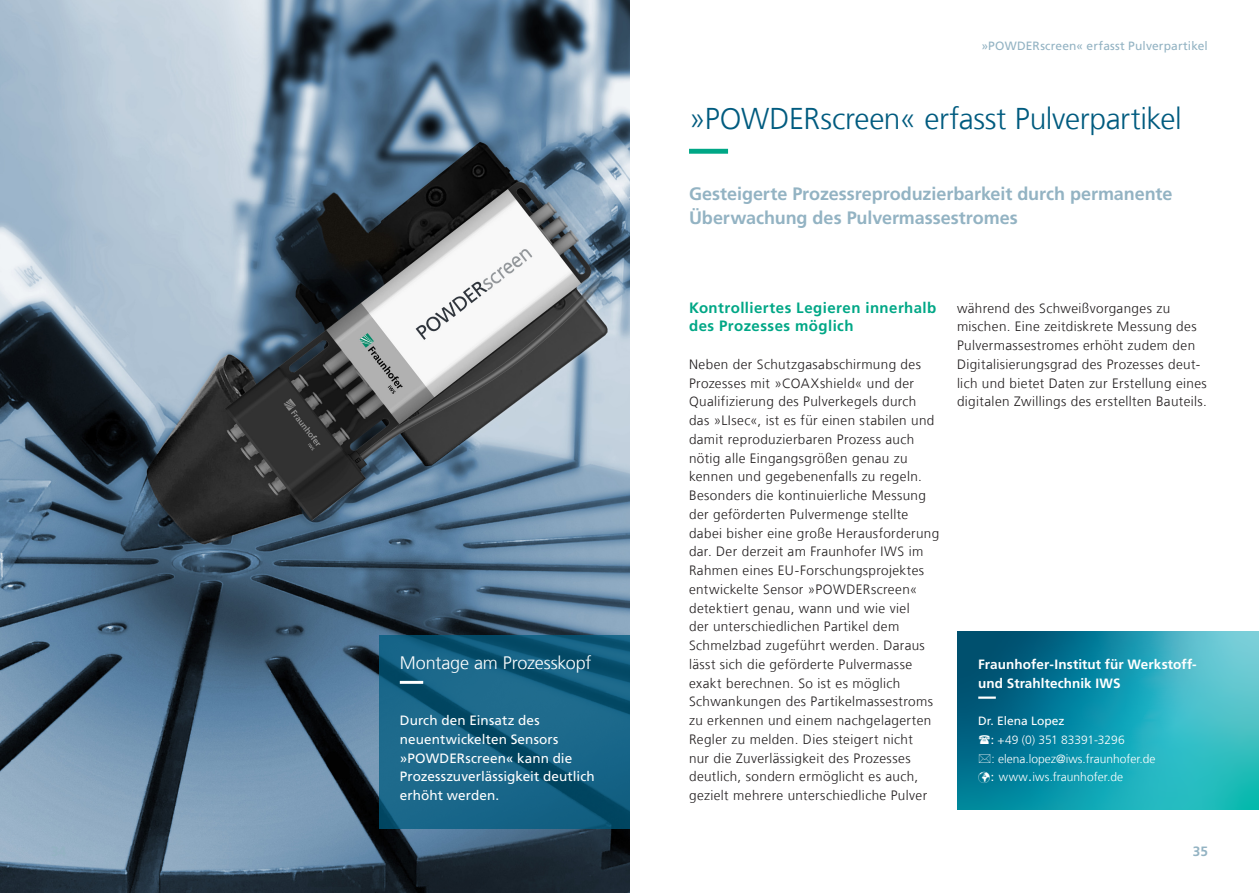
<style>
.page{position:relative;width:1259px;height:893px;background:#fff}
.page>*{position:absolute;margin:0;border:0;box-sizing:border-box;transform-origin:0 0}
.Ueberschrift_20_24_b{font:300 30px "Frutiger LT Com";letter-spacing:-.01em;color:#005b7f}
.Sub_Ueberschrift_12{font:700 18px/23.4px "Frutiger LT Com";letter-spacing:-.005em;color:#93b3c3}
.Infokasten_gross_Ueb{font:300 18px "Frutiger LT Com";letter-spacing:-.01em;color:#fff}
.Fliesstext_9_12_5_sc{font:700 15px/18.8px "Frutiger LT Com";letter-spacing:.03em;color:#00a786}
.Fliesstext_9_12_5_sc-2{font:300 13.5px/18.8px "Frutiger LT Com";letter-spacing:.03em;color:#231f20}
.Fliesstext_9_12_5_we{font:13.5px/18.8px "Frutiger LT Com";letter-spacing:.01em;color:#fff}
.Infokasten_klein_Ube{font:700 13.5px/18.8px "Frutiger LT Com";letter-spacing:.005em;color:#fff}
.t1{font:700 13.5px "Frutiger LT Com";color:#93b3c3}
.Infokasten_klein_Fli{font:300 12px "Frutiger LT Com";color:#fff}
.t2{font:12px "Frutiger LT Com";letter-spacing:.015em;color:#93b3c3}
.Infokasten_klein_Fli-2{font:12px "Frutiger LT Com";color:#fff}
.s1{font-weight:400}
</style>
<div class="page">
<img style="left:0;top:0;width:629px;height:893px">
<svg style="left:957px;top:631px;width:302px;height:178px;background:#1b96ab"></svg>
<svg style="left:689px;top:149px;width:40px;height:5px"></svg>
<svg style="left:378px;top:635px;width:251px;height:194px;background:#156081"></svg>
<svg style="left:400px;top:681px;width:208px;height:3px"></svg>
<svg style="left:978px;top:696px;width:230px;height:3px"></svg>
<svg style="left:979px;top:735px;width:11px;height:9px"></svg>
<svg style="left:979px;top:754px;width:11px;height:9px"></svg>
<p class="Infokasten_gross_Ueb" style="left:400px;top:652px;width:193px">Montage am Prozesskopf</p>
<p class="Fliesstext_9_12_5_we" style="left:400px;top:711px;width:196px">Durch den Einsatz des neuentwickelten Sensors »POWDERscreen« kann die<br>Prozesszuverlässigkeit deutlich erhöht werden.</p>
<p class="t2" style="left:981px;top:39px;width:228px">»POWDERscreen« erfasst Pulverpartikel</p>
<p class="Ueberschrift_20_24_b" style="left:689px;top:101px;width:494px">»POWDERscreen« erfasst Pulverpartikel</p>
<p class="Sub_Ueberschrift_12" style="left:689px;top:182px;width:485px">Gesteigerte Prozessreproduzierbarkeit durch permanente<br>Überwachung des Pulvermassestromes</p>
<p class="Fliesstext_9_12_5_sc" style="left:689px;top:298px;width:249px">Kontrolliertes Legieren innerhalb des Prozesses möglich</p>
<p class="Fliesstext_9_12_5_sc-2" style="left:689px;top:355px;width:252px">Neben der Schutzgasabschirmung des Prozesses mit »COAXshield« und der Qualifizierung des Pulverkegels durch das »LIsec«, ist es für einen stabilen und damit reproduzierbaren Prozess auch nötig alle Eingangsgrößen genau zu kennen und gegebenenfalls zu regeln.<br>Besonders die kontinuierliche Messung der geförderten Pulvermenge stellte dabei bisher eine große Herausforderung dar. Der derzeit am Fraunhofer IWS im Rahmen eines EU-Forschungsprojektes entwickelte Sensor »POWDERscreen« detektiert genau, wann und wie viel<br>der unterschiedlichen Partikel dem Schmelzbad zugeführt werden. Daraus lässt sich die geförderte Pulvermasse exakt berechnen. So ist es möglich Schwankungen des Partikelmassestroms zu erkennen und einem nachgelagerten Regler zu melden. Dies steigert nicht<br>nur die Zuverlässigkeit des Prozesses deutlich, sondern ermöglicht es auch, gezielt mehrere unterschiedliche Pulver</p>
<p class="Fliesstext_9_12_5_sc-2" style="left:957px;top:299px;width:251px">während des Schweißvorganges zu mischen. Eine zeitdiskrete Messung des Pulvermassestromes erhöht zudem den Digitalisierungsgrad des Prozesses deut&shy;lich und bietet Daten zur Erstellung eines digitalen Zwillings des erstellten Bauteils.</p>
<p class="Infokasten_klein_Ube" style="left:978px;top:655px;width:220px">Fraunhofer-Institut für Werkstoff&shy;und Strahltechnik IWS</p>
<p class="Infokasten_klein_Fli-2" style="left:978px;top:714px;width:88px">Dr. Elena Lopez</p>
<p class="Infokasten_klein_Fli" style="left:991px;top:733px;width:135px"><span class="s1">:</span> +49 (0) 351 83391-3296</p>
<p class="Infokasten_klein_Fli" style="left:991px;top:751px;width:165px">: elena.lopez@iws.fraunhofer.de</p>
<p class="Infokasten_klein_Fli" style="left:978px;top:770px;width:146px">✓<span class="s1">:</span> www<span class="s1">.</span>iws.fraunhofer.de</p>
<p class="t1" style="left:1192px;top:844px;width:17px">35</p>
</div>
